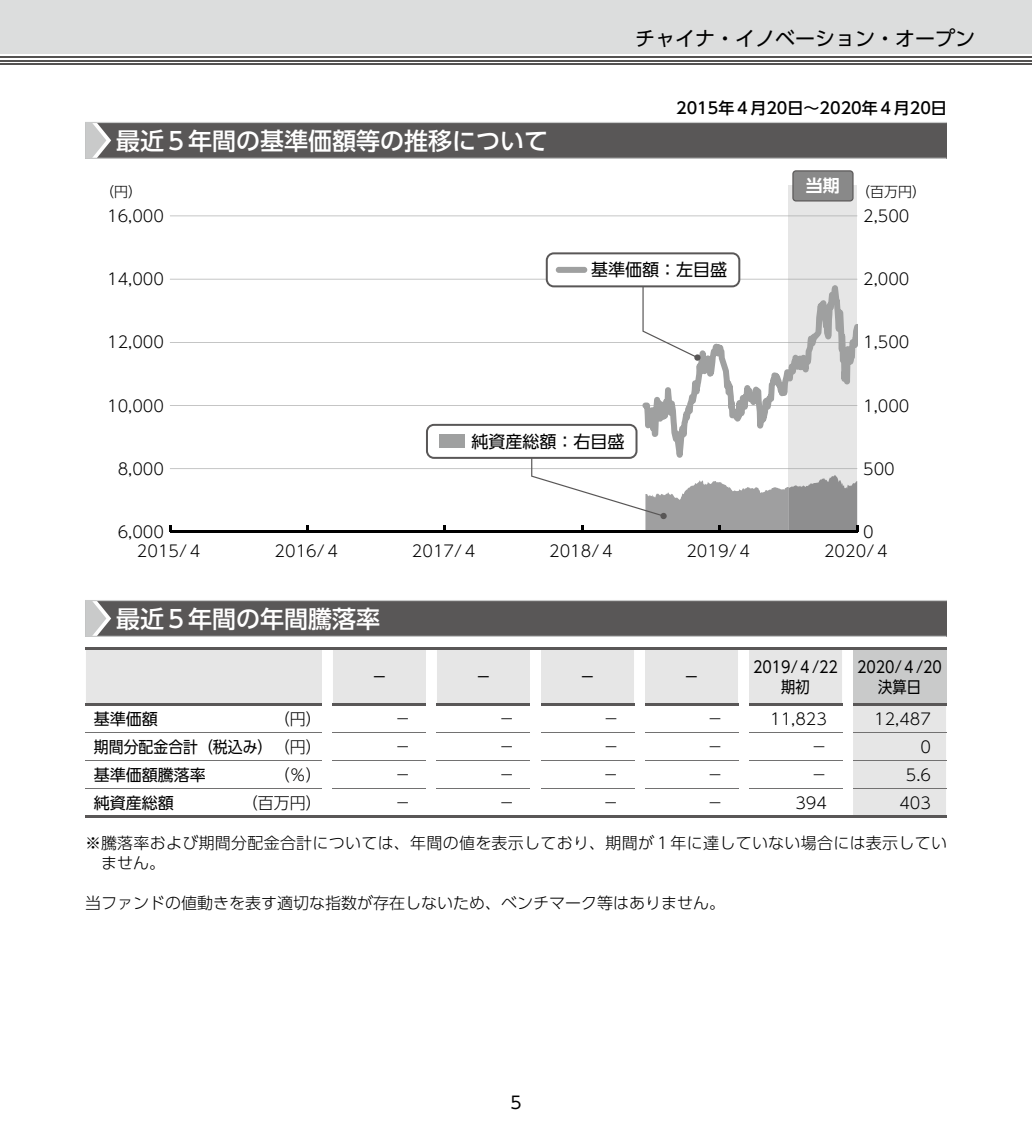
<style>
.page{position:relative;width:1032px;height:1134px;background:#fff}
.page>*{position:absolute;margin:0;border:0;box-sizing:border-box;transform-origin:0 0}
.t1{font:500 24px "UD Shin Go Pro";color:#fff}
.t2{font:20px "UD Shin Go Pro";color:#000}
.t3{font:17px "UD Shin Go Pro";color:#000}
.t4{font:700 17px "UD Shin Go Pro De";color:#fff}
.t5{font:300 16px/20px "UD Shin Go Pro";color:#000}
.t6{font:16px/20px "UD Shin Go Pro";color:#000;text-align:center;scale:.89 1}
.t7{font:500 16px "UD Shin Go Pro";color:#000}
.t8{font:16px "UD Shin Go Pro";color:#000}
.t9{font:16px "UD Shin Go Pro";color:#000;scale:.93 1}
.t10{font:300 14px "UD Shin Go Pro";color:#000}
.s1{font-weight:300}
</style>
<div class="page">
<div style="left:0;top:0;width:1032px;height:54px;background:#dcdddd"></div>
<hr style="left:0;top:63px;width:1032px;height:2px;background:#545251">
<hr style="left:0;top:60px;width:1032px;height:1px;background:#545251">
<hr style="left:0;top:56px;width:1032px;height:2px;background:#545251">
<div style="left:85px;top:122px;width:862px;height:36px;background:#595757"></div>
<hr style="left:85px;top:158px;width:861px;height:1px;background:#c9caca">
<hr style="left:85px;top:122px;width:862px;height:1px;background:#c9caca">
<svg style="left:85px;top:123px;width:26px;height:35px"></svg>
<div style="left:789px;top:186px;width:68px;height:346px;background:#e6e6e6"></div>
<svg style="left:792px;top:170px;width:61px;height:31px;background:#868686"></svg>
<svg style="left:170px;top:216px;width:687px;height:1px"></svg>
<hr style="left:170px;top:531px;width:687px;height:2px;background:#000">
<svg style="left:169px;top:252px;width:689px;height:280px"></svg>
<div style="left:439px;top:435px;width:25px;height:13px;background:#9fa0a0"></div>
<div style="left:85px;top:600px;width:862px;height:36px;background:#595757"></div>
<hr style="left:85px;top:636px;width:861px;height:1px;background:#c9caca">
<hr style="left:85px;top:600px;width:862px;height:1px;background:#c9caca">
<svg style="left:85px;top:601px;width:26px;height:35px"></svg>
<svg style="left:86px;top:648px;width:860px;height:170px"></svg>
<hr style="left:853px;top:816px;width:93px;height:2px;background:#595757">
<hr style="left:645px;top:704px;width:93px;height:2px;background:#595757">
<p class="t2" style="left:635px;top:22px;width:341px">チャイナ・イノベーション・オープン</p>
<p class="t7" style="left:676px;top:95px;width:272px">2015年４月20日～2020年４月20日</p>
<h1 class="t1" style="left:116px;top:121px;width:433px">最近５年間の基準価額等の推移について</h1>
<p class="t10" style="left:100px;top:181px;width:43px">（円）</p>
<p class="t4" style="left:806px;top:172px;width:35px">当期</p>
<p class="t5" style="left:107px;top:205px;width:58px">16,000</p>
<p class="t5" style="left:107px;top:269px;width:58px">14,000</p>
<p class="t5" style="left:107px;top:332px;width:58px">12,000</p>
<p class="t5" style="left:107px;top:395px;width:58px">10,000</p>
<p class="t5" style="left:118px;top:458px;width:48px">8,000</p>
<p class="t5" style="left:118px;top:521px;width:48px">6,000</p>
<p class="t3" style="left:591px;top:256px;width:137px">基準価額：左目盛</p>
<p class="t3" style="left:471px;top:428px;width:154px">純資産総額：右目盛</p>
<p class="t10" style="left:856px;top:181px;width:71px">（百万円）</p>
<p class="t5" style="left:863px;top:205px;width:48px">2,500</p>
<p class="t5" style="left:863px;top:269px;width:48px">2,000</p>
<p class="t5" style="left:863px;top:332px;width:48px">1,500</p>
<p class="t5" style="left:863px;top:395px;width:48px">1,000</p>
<p class="t5" style="left:863px;top:458px;width:33px">500</p>
<p class="t5" style="left:863px;top:521px;width:12px">0</p>
<p class="t5" style="left:137px;top:540px;width:68px">2015/４</p>
<p class="t5" style="left:275px;top:540px;width:68px">2016/４</p>
<p class="t5" style="left:412px;top:540px;width:68px">2017/４</p>
<p class="t5" style="left:549px;top:540px;width:68px">2018/４</p>
<p class="t5" style="left:686px;top:540px;width:68px">2019/４</p>
<p class="t5" style="left:824px;top:540px;width:68px">2020/４</p>
<h1 class="t1" style="left:116px;top:599px;width:265px">最近５年間の年間騰落率</h1>
<p class="t8" style="left:371px;top:664px;width:17px">－</p>
<p class="t8" style="left:475px;top:664px;width:17px">－</p>
<p class="t8" style="left:579px;top:664px;width:17px">－</p>
<p class="t8" style="left:683px;top:664px;width:17px">－</p>
<p class="t6" style="left:753px;top:656px;width:97px">2019/４/22期初</p>
<p class="t6" style="left:857px;top:656px;width:97px">2020/４/20決算日</p>
<p class="t8" style="left:94px;top:706px;width:65px">基準価額</p>
<p class="t5" style="left:274px;top:709px;width:49px">（円）</p>
<p class="t5" style="left:395px;top:709px;width:17px">－</p>
<p class="t5" style="left:499px;top:709px;width:17px">－</p>
<p class="t5" style="left:603px;top:709px;width:17px">－</p>
<p class="t5" style="left:707px;top:709px;width:17px">－</p>
<p class="t5" style="left:770px;top:709px;width:58px">11,823</p>
<p class="t5" style="left:874px;top:709px;width:58px">12,487</p>
<p class="t9" style="left:94px;top:734px;width:247px">期間分配金合計（税込み）<span class="s1">（円）</span></p>
<p class="t5" style="left:395px;top:736px;width:17px">－</p>
<p class="t5" style="left:499px;top:736px;width:17px">－</p>
<p class="t5" style="left:603px;top:736px;width:17px">－</p>
<p class="t5" style="left:707px;top:736px;width:17px">－</p>
<p class="t5" style="left:811px;top:736px;width:17px">－</p>
<p class="t5" style="left:920px;top:736px;width:12px">0</p>
<p class="t8" style="left:94px;top:762px;width:113px">基準価額騰落率</p>
<p class="t5" style="left:274px;top:764px;width:49px">（％）</p>
<p class="t5" style="left:395px;top:764px;width:17px">－</p>
<p class="t5" style="left:499px;top:764px;width:17px">－</p>
<p class="t5" style="left:603px;top:764px;width:17px">－</p>
<p class="t5" style="left:707px;top:764px;width:17px">－</p>
<p class="t5" style="left:811px;top:764px;width:17px">－</p>
<p class="t5" style="left:906px;top:764px;width:27px">5.6</p>
<p class="t8" style="left:94px;top:790px;width:81px">純資産総額</p>
<p class="t5" style="left:242px;top:792px;width:81px">（百万円）</p>
<p class="t5" style="left:395px;top:792px;width:17px">－</p>
<p class="t5" style="left:499px;top:792px;width:17px">－</p>
<p class="t5" style="left:603px;top:792px;width:17px">－</p>
<p class="t5" style="left:707px;top:792px;width:17px">－</p>
<p class="t5" style="left:795px;top:792px;width:33px">394</p>
<p class="t5" style="left:899px;top:792px;width:33px">403</p>
<p class="t5" style="left:101px;top:832px;width:847px;text-indent:-16px">※騰落率および期間分配金合計については、年間の値を表示しており、期間が１年に達していない場合には表示していません。</p>
<p class="t5" style="left:85px;top:892px;width:641px">当ファンドの値動きを表す適切な指数が存在しないため、ベンチマーク等はありません。</p>
<p class="t3" style="left:510px;top:1089px;width:13px">5</p>
</div>
